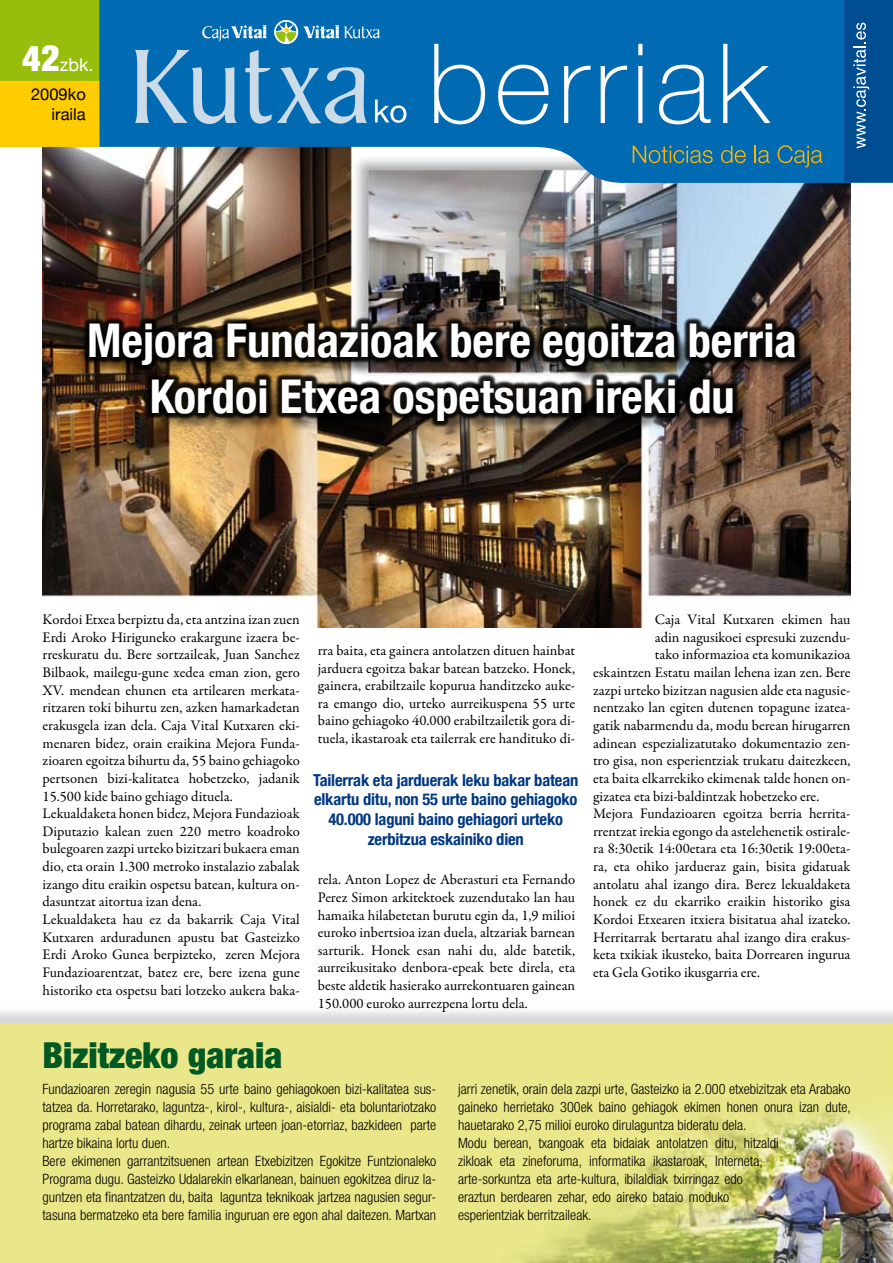
<style>
.page{position:relative;width:893px;height:1263px;background:#fff}
.page>*{position:absolute;margin:0;border:0;box-sizing:border-box;transform-origin:0 0}
.t1{font:700 condensed 46.5px/55.5px "Helvetica Neue";color:#fff;text-align:center}
.t2{font:900 condensed 36px "Helvetica Neue";color:#005923}
.t3{font:18px "Helvetica Neue";color:#fff}
.t4{font:700 condensed 16.5px/19.8px "Helvetica Neue";letter-spacing:-.01em;color:#003882;text-align:center}
.t5{font:16.5px/19.8px "Helvetica Neue";color:#000;text-align:right}
.t6{font:14.7px/17.7px "Garamond Premr Pro";color:#000;text-align:justify}
.t7{font:300 condensed 14.25px/18px "Helvetica Neue";color:#000}
.s1{font-weight:900;font-stretch:condensed;font-size:36px}
</style>
<div class="page">
<div style="left:0;top:1005px;width:893px;height:258px;background:#000;opacity:.16"></div>
<img style="left:0;top:1024px;width:893px;height:239px">
<img style="left:43px;top:183px;width:807px;height:444px">
<div style="left:92px;top:326px;width:721px;height:114px;background:#000;opacity:.75"></div>
<div style="left:81px;top:316px;width:721px;height:111px;background:#000;opacity:.89"></div>
<svg style="left:42px;top:0;width:851px;height:183px;background:#2276ae"></svg>
<div style="left:844px;top:0;width:49px;height:182px;background:#004d91"></div>
<svg style="left:853px;top:23px;width:16px;height:125px"></svg>
<div style="left:0;top:0;width:99px;height:147px;background:#97be0d"></div>
<div style="left:0;top:81px;width:99px;height:66px;background:#fc0"></div>
<div style="left:274px;top:20px;width:24px;height:24px;border:1px solid #fff;border-radius:50%"></div>
<svg style="left:202px;top:22px;width:178px;height:20px;background:#4290bc"></svg>
<svg style="left:375px;top:100px;width:31px;height:23px"></svg>
<svg style="left:135px;top:50px;width:102px;height:74px;background:#4590c4"></svg>
<svg style="left:245px;top:50px;width:122px;height:74px;background:#3a8ac1"></svg>
<svg style="left:633px;top:146px;width:80px;height:17px"></svg>
<svg style="left:721px;top:146px;width:25px;height:17px"></svg>
<svg style="left:754px;top:146px;width:16px;height:17px"></svg>
<svg style="left:777px;top:145px;width:46px;height:22px"></svg>
<svg style="left:434px;top:44px;width:51px;height:80px"></svg>
<svg style="left:498px;top:65px;width:51px;height:59px"></svg>
<svg style="left:564px;top:65px;width:26px;height:58px"></svg>
<svg style="left:601px;top:65px;width:26px;height:58px"></svg>
<svg style="left:638px;top:66px;width:4px;height:57px"></svg>
<svg style="left:638px;top:44px;width:4px;height:11px"></svg>
<svg style="left:659px;top:65px;width:52px;height:59px"></svg>
<svg style="left:723px;top:44px;width:47px;height:79px"></svg>
<p class="t3" style="left:22px;top:54px;width:73px"><span class="s1">42</span>zbk.</p>
<p class="t5" style="left:31px;top:84px;width:56px">2009ko iraila</p>
<h1 class="t1" style="left:87px;top:312px;width:711px">Mejora Fundazioak bere egoitza berria<br>Kordoi Etxea ospetsuan ireki du</h1>
<p class="t6" style="left:43px;top:611px;width:259px;text-align:left">Kordoi Etxea berpiztu da, eta antzina izan zuen Erdi Aroko Hiriguneko erakargune izaera be&shy;rreskuratu du. Bere sortzaileak, Juan Sanchez Bilbaok, mailegu-gune xedea eman zion, gero XV. mendean ehunen eta artilearen merkata&shy;ritzaren toki bihurtu zen, azken hamarkadetan erakusgela izan dela. Caja Vital Kutxaren eki&shy;menaren bidez, orain eraikina Mejora Funda&shy;zioaren egoitza bihurtu da, 55 baino gehiagoko pertsonen bizi-kalitatea hobetzeko, jadanik 15.500 kide baino gehiago dituela.<br>Lekualdaketa honen bidez, Mejora Fundazioak Diputazio kalean zuen 220 metro koadroko bulegoaren zazpi urteko bizitzari bukaera eman dio, eta orain 1.300 metroko instalazio zabalak izango ditu eraikin ospetsu batean, kultura on&shy;dasuntzat aitortua izan dena.<br>Lekualdaketa hau ez da bakarrik Caja Vital Kutxaren arduradunen apustu bat Gasteizko Erdi Aroko Gunea berpizteko, zeren Mejora Fundazioarentzat, batez ere, bere izena gune historiko eta ospetsu bati lotzeko aukera baka-</p>
<p class="t6" style="left:318px;top:642px;width:259px">rra baita, eta gainera antolatzen dituen hainbat jarduera egoitza bakar batean batzeko. Honek, gainera, erabiltzaile kopurua handitzeko auke&shy;ra emango dio, urteko aurreikuspena 55 urte baino gehiagoko 40.000 erabiltzailetik gora di&shy;tuela, ikastaroak eta tailerrak ere handituko di-</p>
<p class="t4" style="left:313px;top:770px;width:267px">Tailerrak eta jarduerak leku bakar batean elkartu ditu, non 55 urte baino gehiagoko 40.000 laguni baino gehiagori urteko zerbitzua eskainiko dien</p>
<p class="t6" style="left:318px;top:871px;width:259px">rela. Anton Lopez de Aberasturi eta Fernando Perez Simon arkitektoek zuzendutako lan hau hamaika hilabetetan burutu egin da, 1,9 milioi euroko inbertsioa izan duela, altzariak barnean sarturik. Honek esan nahi du, alde batetik, aurreikusitako denbora-epeak bete direla, eta beste aldetik hasierako aurrekontuaren gainean 150.000 euroko aurrezpena lortu dela.</p>
<p class="t6" style="left:655px;top:611px;width:197px">Caja Vital Kutxaren ekimen hau</p>
<p class="t6" style="left:655px;top:629px;width:197px">adin nagusikoei espresuki zuzendu-</p>
<p class="t6" style="left:655px;top:646px;width:197px">tako informazioa eta komunikazioa</p>
<p class="t6" style="left:593px;top:664px;width:259px">eskaintzen Estatu mailan lehena izan zen. Bere</p>
<p class="t6" style="left:593px;top:681px;width:259px">zazpi urteko bizitzan nagusien alde eta nagusie-</p>
<p class="t6" style="left:593px;top:699px;width:259px">nentzako lan egiten dutenen topagune izatea-</p>
<p class="t6" style="left:593px;top:717px;width:259px">gatik nabarmendu da, modu berean hirugarren</p>
<p class="t6" style="left:593px;top:734px;width:259px">adinean espezializatutako dokumentazio zen-</p>
<p class="t6" style="left:593px;top:752px;width:259px">tro gisa, non esperientziak trukatu daitezkeen,</p>
<p class="t6" style="left:593px;top:770px;width:259px">eta baita elkarrekiko ekimenak talde honen on-</p>
<p class="t6" style="left:593px;top:787px;width:228px">gizatea eta bizi-baldintzak hobetzeko ere.</p>
<p class="t6" style="left:593px;top:805px;width:259px">Mejora Fundazioaren egoitza berria herrita-</p>
<p class="t6" style="left:593px;top:823px;width:259px">rrentzat irekia egongo da astelehenetik ostirale-</p>
<p class="t6" style="left:593px;top:840px;width:259px">ra 8:30etik 14:00etara eta 16:30etik 19:00eta-</p>
<p class="t6" style="left:593px;top:858px;width:259px">ra, eta ohiko jardueraz gain, bisita gidatuak</p>
<p class="t6" style="left:593px;top:875px;width:259px">antolatu ahal izango dira. Berez lekualdaketa</p>
<p class="t6" style="left:593px;top:893px;width:259px">honek ez du ekarriko eraikin historiko gisa</p>
<p class="t6" style="left:593px;top:911px;width:259px">Kordoi Etxearen itxiera bisitatua ahal izateko.</p>
<p class="t6" style="left:593px;top:928px;width:259px">Herritarrak bertaratu ahal izango dira erakus-</p>
<p class="t6" style="left:593px;top:946px;width:259px">keta txikiak ikusteko, baita Dorrearen ingurua</p>
<p class="t6" style="left:593px;top:964px;width:168px">eta Gela Gotiko ikusgarria ere.</p>
<h2 class="t2" style="left:43px;top:1033px;width:241px">Bizitzeko garaia</h2>
<p class="t7" style="left:43px;top:1080px;width:395px">Fundazioaren zeregin nagusia 55 urte baino gehiagokoen bizi-kalitatea sus&shy;tatzea da. Horretarako, laguntza-, kirol-, kultura-, aisialdi- eta boluntariotzako programa zabal batean dihardu, zeinak urteen joan-etorriaz, bazkideen parte hartze bikaina lortu duen.<br>Bere ekimenen garrantzitsuenen artean Etxebizitzen Egokitze Funtzionaleko Programa dugu. Gasteizko Udalarekin elkarlanean, bainuen egokitzea diruz la&shy;guntzen eta finantzatzen du, baita laguntza teknikoak jartzea nagusien segur&shy;tasuna bermatzeko eta bere familia inguruan ere egon ahal daitezen. Martxan</p>
<p class="t7" style="left:458px;top:1079px;width:394px">jarri zenetik, orain dela zazpi urte, Gasteizko ia 2.000 etxebizitzak eta Arabako gaineko herrietako 300ek baino gehiagok ekimen honen onura izan dute, hauetarako 2,75 milioi euroko dirulaguntza bideratu dela.<br>Modu berean, txangoak eta bidaiak antolatzen ditu, hitzaldi<br>zikloak eta zineforuma, informatika ikastaroak, Interneta,<br>arte-sorkuntza eta arte-kultura, ibilaldiak txirringaz edo<br>eraztun berdearen zehar, edo aireko bataio moduko<br>esperientziak berritzaileak.</p>
</div>
